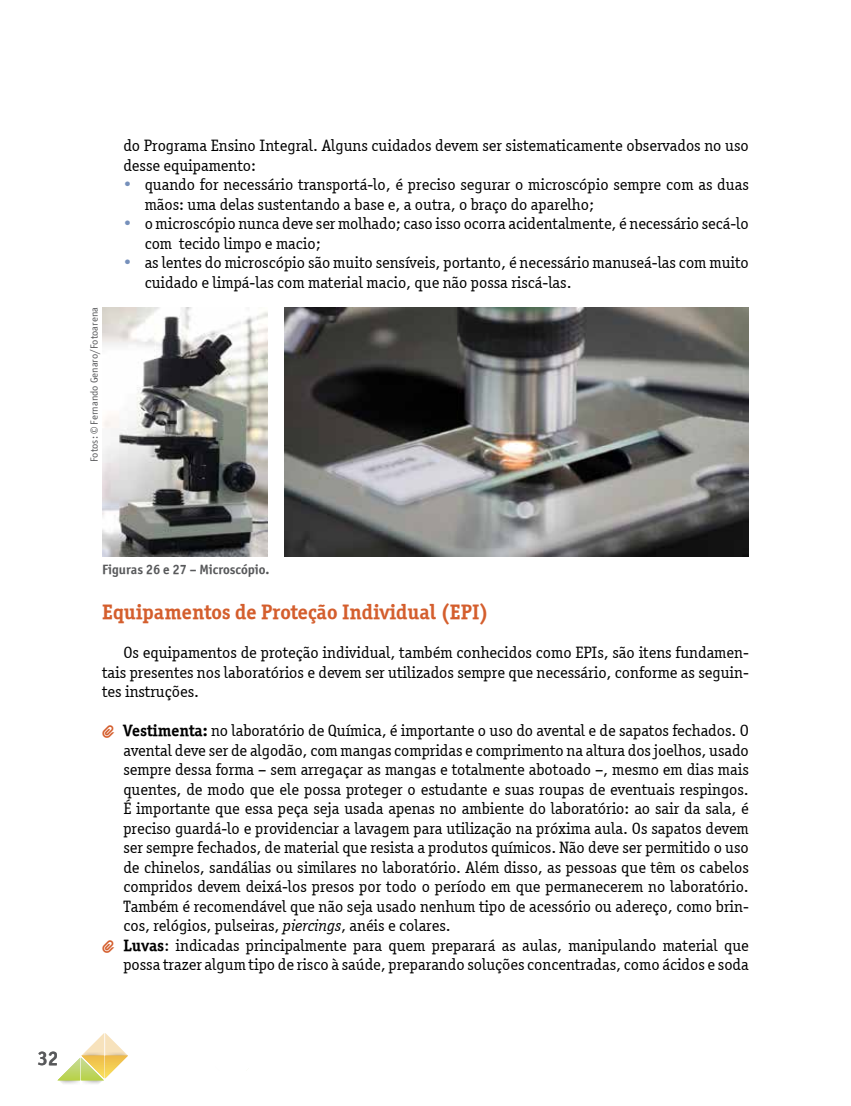
<style>
.page{position:relative;width:851px;height:1106px;background:#fff}
.page>*{position:absolute;margin:0;border:0;box-sizing:border-box;transform-origin:0 0}
.t1{font:21px "Officina Serif ITCTT Bold";color:#d45e2d}
.t2{font:19.5px "Officina Sans ITCTT Bold";color:#58595b}
.t3{font:16.5px/19.5px "Officina Serif ITCTT Book";color:#000}
.t4{font:13.5px "Officina Sans ITCTT Bold";color:#58595b}
.t5{font:10.5px "Officina Sans ITCTT Book";color:#58595b}
.s1{color:#7690bb}
.s2{font-family:"Breezi Icon Set";color:#d45e2d}
.s3{font-family:"Officina Serif ITCTT Bold"}
.s4{font-family:"Officina Serif ITCTT Book Ita"}
</style>
<div class="page">
<svg style="left:57px;top:1033px;width:71px;height:51px"></svg>
<img style="left:102px;top:307px;width:165px;height:249px">
<img style="left:284px;top:307px;width:464px;height:249px">
<p class="t5" style="left:88px;top:462px;width:156px;rotate:-90deg">Fotos: © Fernando Genaro/Fotoarena</p>
<p class="t3" style="left:123px;top:136px;width:627px">do Programa Ensino Integral. Alguns cuidados devem ser sistematicamente observados no uso desse equipamento:</p>
<p class="t3" style="left:145px;top:175px;width:605px;text-indent:-21px"><span class="s1">•</span> quando for necessário transportá-lo, é preciso segurar o microscópio sempre com as duas mãos: uma delas sustentando a base e, a outra, o braço do aparelho;</p>
<p class="t3" style="left:145px;top:214px;width:605px;text-indent:-21px"><span class="s1">•</span> o microscópio nunca deve ser molhado; caso isso ocorra acidentalmente, é necessário secá-lo com tecido limpo e macio;</p>
<p class="t3" style="left:145px;top:253px;width:605px;text-indent:-21px"><span class="s1">•</span> as lentes do microscópio são muito sensíveis, portanto, é necessário manuseá-las com muito cuidado e limpá-las com material macio, que não possa riscá-las.</p>
<p class="t2" style="left:37px;top:1046px;width:22px">32</p>
<p class="t4" style="left:102px;top:561px;width:169px">Figuras 26 e 27 – Microscópio.</p>
<p class="t1" style="left:102px;top:599px;width:388px">Equipamentos de Proteção Individual (EPI)</p>
<p class="t3" style="left:102px;top:643px;width:648px;text-align:justify;text-indent:21px">Os equipamentos de proteção individual, também conhecidos como EPIs, são itens fundamen&shy;tais presentes nos laboratórios e devem ser utilizados sempre que necessário, conforme as seguin&shy;tes instruções.</p>
<p class="t3" style="left:102px;top:721px;width:648px"><span class="s2">a</span> <span class="s3">Vestimenta:</span> no laboratório de Química, é importante o uso do avental e de sapatos fechados. O</p>
<p class="t3" style="left:123px;top:740px;width:627px">avental deve ser de algodão, com mangas compridas e comprimento na altura dos joelhos, usado</p>
<p class="t3" style="left:123px;top:760px;width:626px">sempre dessa forma – sem arregaçar as mangas e totalmente abotoado –, mesmo em dias mais</p>
<p class="t3" style="left:123px;top:779px;width:627px">quentes, de modo que ele possa proteger o estudante e suas roupas de eventuais respingos.</p>
<p class="t3" style="left:123px;top:799px;width:626px">É importante que essa peça seja usada apenas no ambiente do laboratório: ao sair da sala, é</p>
<p class="t3" style="left:123px;top:818px;width:627px">preciso guardá-lo e providenciar a lavagem para utilização na próxima aula. Os sapatos devem</p>
<p class="t3" style="left:123px;top:838px;width:626px">ser sempre fechados, de material que resista a produtos químicos. Não deve ser permitido o uso</p>
<p class="t3" style="left:123px;top:857px;width:627px">de chinelos, sandálias ou similares no laboratório. Além disso, as pessoas que têm os cabelos</p>
<p class="t3" style="left:123px;top:877px;width:627px">compridos devem deixá-los presos por todo o período em que permanecerem no laboratório.</p>
<p class="t3" style="left:123px;top:896px;width:627px">Também é recomendável que não seja usado nenhum tipo de acessório ou adereço, como brin-</p>
<p class="t3" style="left:123px;top:916px;width:329px">cos, relógios, pulseiras, <span class="s4">piercings</span>, anéis e colares.</p>
<p class="t3" style="left:102px;top:935px;width:648px"><span class="s2">a</span> <span class="s3">Luvas</span>: indicadas principalmente para quem preparará as aulas, manipulando material que</p>
<p class="t3" style="left:123px;top:955px;width:627px">possa trazer algum tipo de risco à saúde, preparando soluções concentradas, como ácidos e soda</p>
</div>
